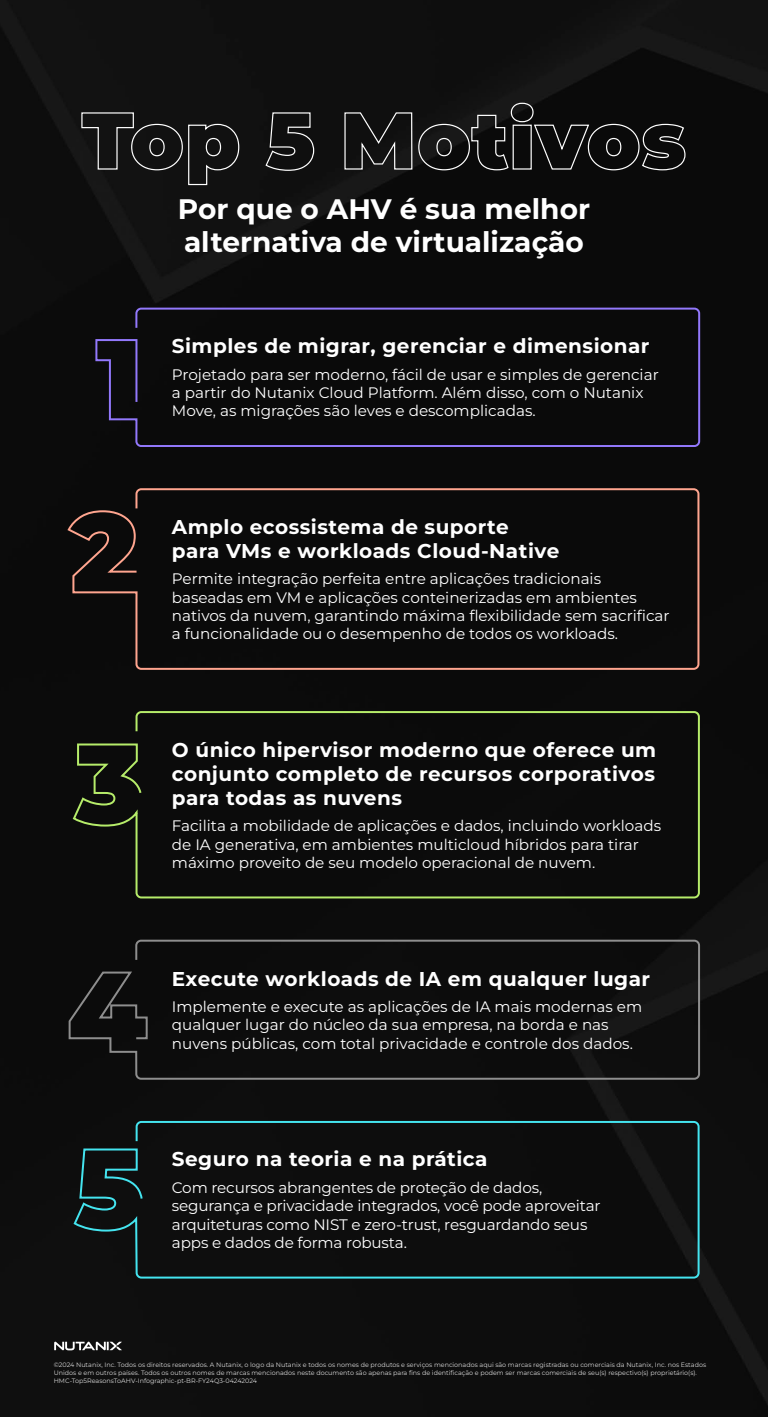
<style>
.page{position:relative;width:768px;height:1417px;background:#0c0c0c}
.page>*{position:absolute;margin:0;border:0;box-sizing:border-box;transform-origin:0 0}
.t1{font:700 28.2px/33.2px "Montserrat";color:#fff}
.t2{font:700 20px/24px "Montserrat";letter-spacing:.025em;color:#fff}
.t3{font:15.2px/18.2px "Montserrat";color:#fff}
.t4{font:6.4px/7.7px "Montserrat";color:#d7d7d7}
</style>
<div class="page">
<svg style="left:54px;top:1341px;width:68px;height:9px"></svg>
<div style="left:94px;top:307px;width:607px;height:141px;background:#0a0a0a"></div>
<div style="left:66px;top:487px;width:634px;height:184px;background:#0a0a0a"></div>
<div style="left:71px;top:710px;width:630px;height:189px;background:#0b0b0b"></div>
<svg style="left:72px;top:1120px;width:629px;height:159px;background:#0f1515"></svg>
<svg style="left:68px;top:938px;width:633px;height:142px;background:#111"></svg>
<svg style="left:81px;top:112px;width:159px;height:74px;background:#222"></svg>
<svg style="left:265px;top:112px;width:50px;height:59px;background:#292929"></svg>
<svg style="left:344px;top:102px;width:342px;height:69px;background:#202020"></svg>
<h1 class="t1" style="left:178px;top:191px;width:414px">Por que o AHV é sua melhor alternativa de virtualização</h1>
<h2 class="t2" style="left:172px;top:333px;width:479px">Simples de migrar, gerenciar e dimensionar</h2>
<p class="t3" style="left:172px;top:365px;width:488px">Projetado para ser moderno, fácil de usar e simples de gerenciar a partir do Nutanix Cloud Platform. Além disso, com o Nutanix<br>Move, as migrações são leves e descomplicadas.</p>
<h2 class="t2" style="left:172px;top:514px;width:389px">Amplo ecossistema de suporte para VMs e workloads Cloud-Native</h2>
<p class="t3" style="left:172px;top:569px;width:499px">Permite integração perfeita entre aplicações tradicionais baseadas em VM e aplicações conteinerizadas em ambientes nativos da nuvem, garantindo máxima flexibilidade sem sacrificar a funcionalidade ou o desempenho de todos os workloads.</p>
<h2 class="t2" style="left:172px;top:736px;width:486px;text-align:justify">O único hipervisor moderno que oferece um conjunto completo de recursos corporativos para todas as nuvens</h2>
<p class="t3" style="left:172px;top:816px;width:491px">Facilita a mobilidade de aplicações e dados, incluindo workloads de IA generativa, em ambientes multicloud híbridos para tirar máximo proveito de seu modelo operacional de nuvem.</p>
<h2 class="t2" style="left:172px;top:965px;width:480px">Execute workloads de IA em qualquer lugar</h2>
<p class="t3" style="left:172px;top:997px;width:472px">Implemente e execute as aplicações de IA mais modernas em qualquer lugar do núcleo da sua empresa, na borda e nas nuvens públicas, com total privacidade e controle dos dados.</p>
<h2 class="t2" style="left:172px;top:1146px;width:317px">Seguro na teoria e na prática</h2>
<p class="t3" style="left:172px;top:1178px;width:430px">Com recursos abrangentes de proteção de dados, segurança e privacidade integrados, você pode aproveitar arquiteturas como NIST e zero-trust, resguardando seus apps e dados de forma robusta.</p>
<p class="t4" style="left:54px;top:1361px;width:654px">©2024 Nutanix, Inc. Todos os direitos reservados. A Nutanix, o logo da Nutanix e todos os nomes de produtos e serviços mencionados aqui são marcas registradas ou comerciais da Nutanix, Inc. nos Estados<br>Unidos e em outros países. Todos os outros nomes de marcas mencionados neste documento são apenas para fins de identificação e podem ser marcas comerciais de seu(s) respectivo(s) proprietário(s).<br>HMC-Top5ReasonsToAHV-Infographic-pt-BR-FY24Q3-04242024</p>
</div>
